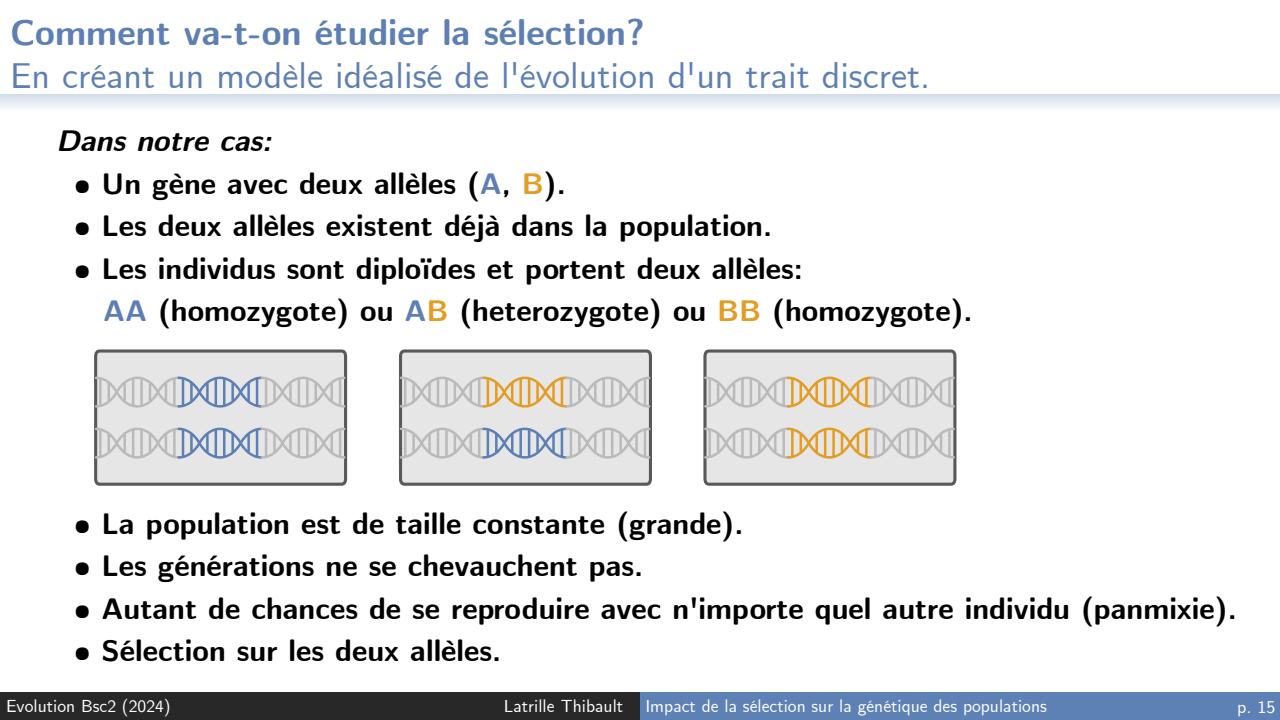
<style>
.page{position:relative;width:1280px;height:720px;background:#fff}
.page>*{position:absolute;margin:0;border:0;box-sizing:border-box;transform-origin:0 0}
.t1{font:36px/43.2px "CMU Sans Serif";color:#5d7fb4}
.Page_number{font:700 30px/42.5px "CMU Sans Serif";color:#000}
.Page_number-2{font:italic 700 30px "CMU Sans Serif";color:#000}
.t2{font:18px "CMU Sans Serif";color:#fff}
.t3{font:17.55px "CMU Sans Serif";color:#fff}
.s1{font-weight:700}
.s2{color:#5d7fb4}
.s3{color:#e29d24}
</style>
<div class="page">
<svg style="left:0;top:94px;width:1280px;height:14px"></svg>
<div style="left:0;top:692px;width:640px;height:28px;background:#282828"></div>
<div style="left:640px;top:692px;width:640px;height:28px;background:#5d80b5"></div>
<svg style="left:94px;top:349px;width:254px;height:137px"></svg>
<svg style="left:399px;top:349px;width:253px;height:137px"></svg>
<svg style="left:703px;top:349px;width:254px;height:137px"></svg>
<p class="t1" style="left:10px;top:14px;width:922px"><span class="s1">Comment va-t-on étudier la sélection?<br></span>En créant un modèle idéalisé de l'évolution d'un trait discret.</p>
<p class="Page_number-2" style="left:56px;top:123px;width:217px">Dans notre cas:</p>
<p class="Page_number" style="left:74px;top:165px;width:493px">• Un gène avec deux allèles (<span class="s2">A</span>, <span class="s3">B</span>).</p>
<p class="Page_number" style="left:74px;top:207px;width:700px">• Les deux allèles existent déjà dans la population.</p>
<p class="Page_number" style="left:103px;top:250px;width:871px;text-indent:-29px">• Les individus sont diploïdes et portent deux allèles:<br><span class="s2">AA</span> (homozygote) ou <span class="s2">A</span><span class="s3">B</span> (heterozygote) ou <span class="s3">BB</span> (homozygote).</p>
<p class="Page_number" style="left:74px;top:505px;width:671px">• La population est de taille constante (grande).</p>
<p class="Page_number" style="left:74px;top:547px;width:571px">• Les générations ne se chevauchent pas.</p>
<p class="Page_number" style="left:74px;top:590px;width:1164px">• Autant de chances de se reproduire avec n'importe quel autre individu (panmixie).</p>
<p class="Page_number" style="left:74px;top:632px;width:429px">• Sélection sur les deux allèles.</p>
<p class="t3" style="left:6px;top:696px;width:166px">Evolution Bsc2 (2024)</p>
<p class="t3" style="left:504px;top:696px;width:121px">Latrille Thibault</p>
<p class="t3" style="left:645px;top:696px;width:403px">Impact de la sélection sur la génétique des populations</p>
<p class="t2" style="left:1237px;top:697px;width:40px">p. 15</p>
</div>
